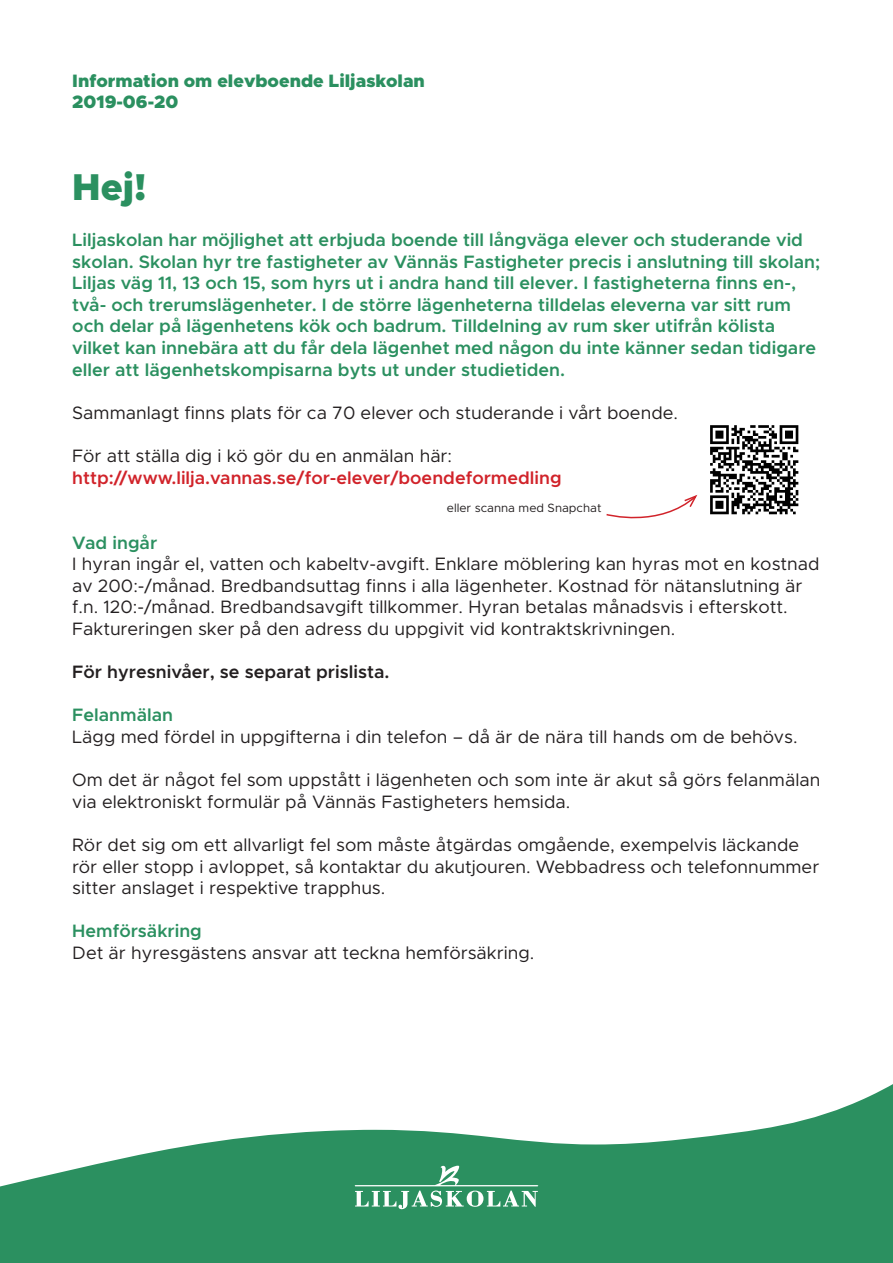
<style>
.page{position:relative;width:893px;height:1263px;background:#fff}
.page>*{position:absolute;margin:0;border:0;box-sizing:border-box;transform-origin:0 0}
.t1{font:900 37.5px "Metropolis";color:#2b9060}
.t2{font:18px/21.6px "Metropolis";color:#231f20}
.t3{font:600 18px/21.6px "Metropolis";color:#2b9060}
.t4{font:600 18px "Metropolis";color:#d1232a}
.t5{font:900 18px "Metropolis";color:#2b9060}
.t6{font:600 18px "Metropolis";color:#231f20}
.t7{font:12px "Metropolis";color:#231f20}
</style>
<div class="page">
<svg style="left:0;top:1084px;width:893px;height:179px;fill:#2b9060"></svg>
<svg style="left:355px;top:1165px;width:183px;height:44px;background:#53a47e"></svg>
<img style="left:710px;top:425px;width:89px;height:90px">
<svg style="left:606px;top:495px;width:92px;height:24px"></svg>
<p class="t5" style="left:72px;top:69px;width:354px">Information om elevboende Liljaskolan</p>
<p class="t5" style="left:72px;top:90px;width:108px">2019-06-20</p>
<p class="t1" style="left:72px;top:163px;width:76px">Hej!</p>
<p class="t3" style="left:72px;top:229px;width:749px">Liljaskolan har möjlighet att erbjuda boende till långväga elever och studerande vid skolan. Skolan hyr tre fastigheter av Vännäs Fastigheter precis i anslutning till skolan; Liljas väg 11, 13 och 15, som hyrs ut i andra hand till elever. I fastigheterna finns en-, två- och trerumslägenheter. I de större lägenheterna tilldelas eleverna var sitt rum och delar på lägenhetens kök och badrum. Tilldelning av rum sker utifrån kölista vilket kan innebära att du får dela lägenhet med någon du inte känner sedan tidigare eller att lägenhetskompisarna byts ut under studietiden.</p>
<p class="t2" style="left:72px;top:402px;width:607px">Sammanlagt finns plats för ca 70 elever och studerande i vårt boende.</p>
<p class="t2" style="left:72px;top:445px;width:381px">För att ställa dig i kö gör du en anmälan här:</p>
<p class="t4" style="left:72px;top:466px;width:491px">http://www.lilja.vannas.se/for-elever/boendeformedling</p>
<p class="t7" style="left:447px;top:500px;width:156px">eller scanna med Snapchat</p>
<p class="t3" style="left:72px;top:531px;width:86px">Vad ingår</p>
<p class="t2" style="left:72px;top:553px;width:749px">I hyran ingår el, vatten och kabeltv-avgift. Enklare möblering kan hyras mot en kostnad av 200:-/månad. Bredbandsuttag finns i alla lägenheter. Kostnad för nätanslutning är f.n. 120:-/månad. Bredbandsavgift tillkommer. Hyran betalas månadsvis i efterskott.<br>Faktureringen sker på den adress du uppgivit vid kontraktskrivningen.</p>
<p class="t6" style="left:72px;top:661px;width:319px">För hyresnivåer, se separat prislista.</p>
<p class="t3" style="left:72px;top:704px;width:102px">Felanmälan</p>
<p class="t2" style="left:72px;top:726px;width:727px">Lägg med fördel in uppgifterna i din telefon – då är de nära till hands om de behövs.</p>
<p class="t2" style="left:72px;top:769px;width:750px">Om det är något fel som uppstått i lägenheten och som inte är akut så görs felanmälan via elektroniskt formulär på Vännäs Fastigheters hemsida.</p>
<p class="t2" style="left:72px;top:834px;width:748px">Rör det sig om ett allvarligt fel som måste åtgärdas omgående, exempelvis läckande rör eller stopp i avloppet, så kontaktar du akutjouren. Webbadress och telefonnummer sitter anslaget i respektive trapphus.</p>
<p class="t3" style="left:72px;top:920px;width:131px">Hemförsäkring</p>
<p class="t2" style="left:72px;top:942px;width:464px">Det är hyresgästens ansvar att teckna hemförsäkring.</p>
</div>
